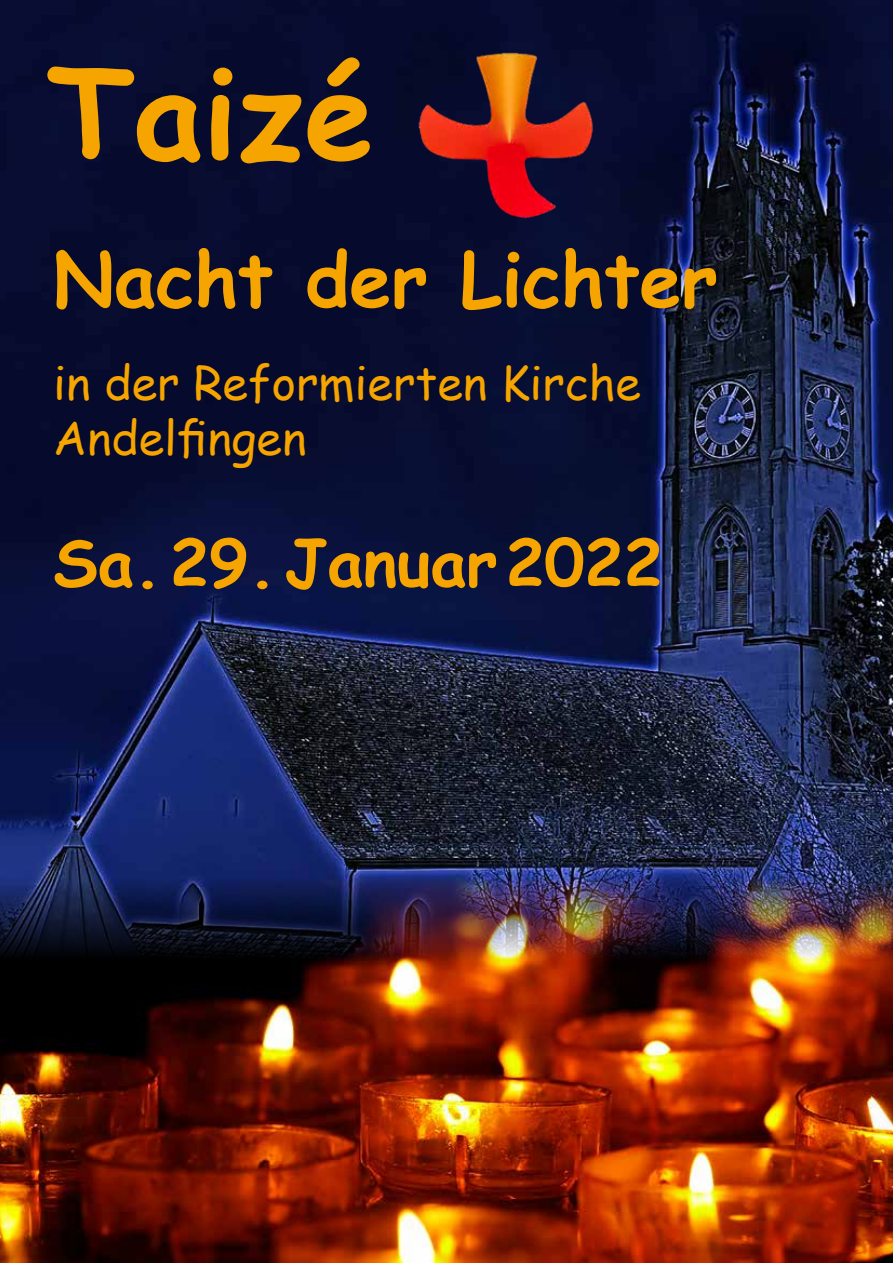
<style>
.page{position:relative;width:893px;height:1263px;background:#fff}
.page>*{position:absolute;margin:0;border:0;box-sizing:border-box;transform-origin:0 0}
.t1{font:700 124.65px "Comic Sans MS";color:#f6a500}
.t2{font:700 75px "Comic Sans MS";color:#f6a500}
.t3{font:700 64.5px "Comic Sans MS";color:#f6a500}
.t4{font:46.5px/55.8px "Comic Sans MS";color:#f6a500}
</style>
<div class="page">
<img style="left:0;top:0;width:893px;height:833px">
<img style="left:0;top:833px;width:893px;height:430px">
<img style="left:395px;top:25px;width:221px;height:213px">
<h1 class="t1" style="left:47px;top:21px;width:329px">Taizé</h1>
<h2 class="t2" style="left:53px;top:224px;width:666px">Nacht der Lichter</h2>
<p class="t4" style="left:53px;top:353px;width:589px">in der Reformierten Kirche<br>Andelfingen</p>
<h3 class="t3" style="left:53px;top:515px;width:611px">Sa.29.Januar2022</h3>
</div>
